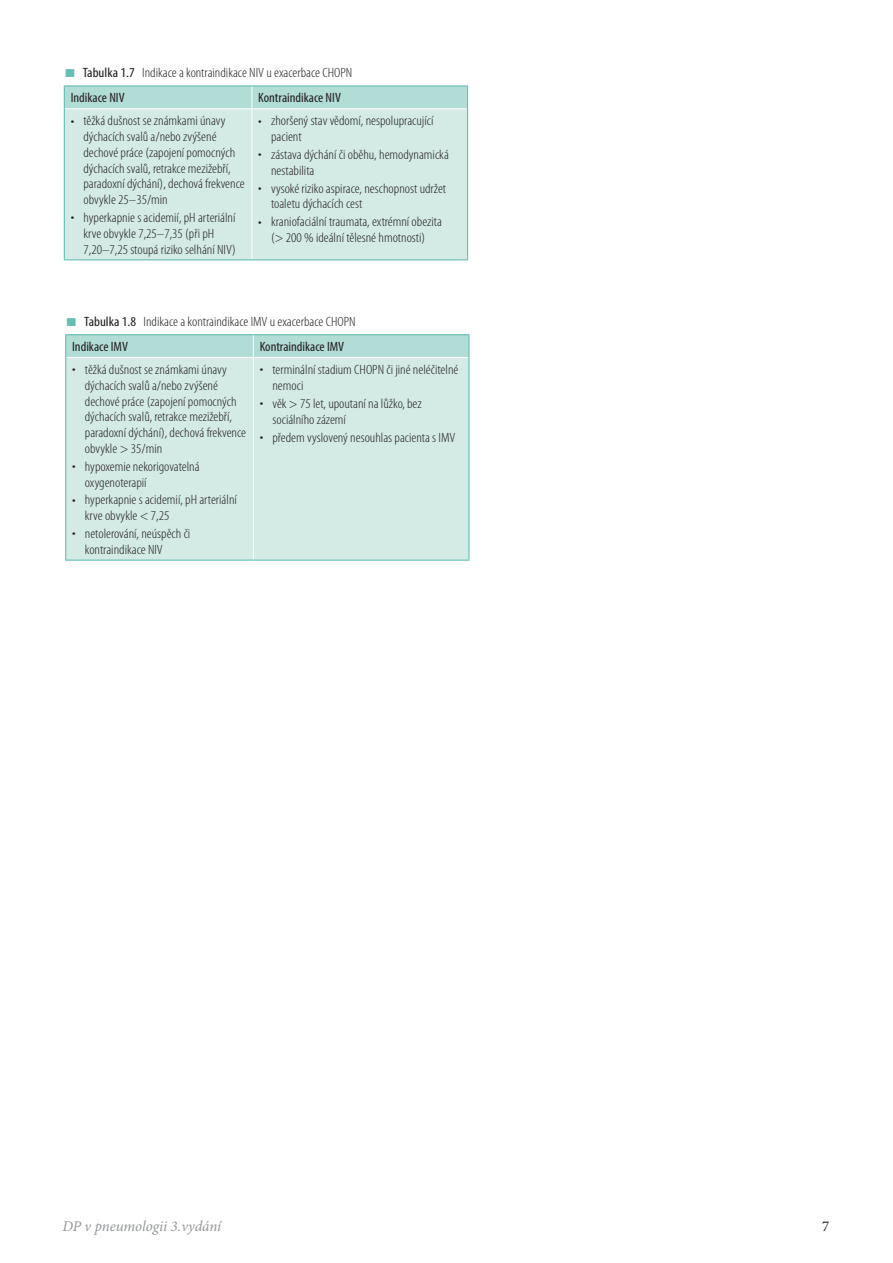
<style>
.page{position:relative;width:893px;height:1263px;background:#fff}
.page>*{position:absolute;margin:0;border:0;box-sizing:border-box;transform-origin:0 0}
.t1{font:italic 15px "Minion Pro";letter-spacing:-.005em;color:#949699}
.t2{font:15px "Minion Pro";color:#231f20}
.t3{font:300 condensed 13.5px/15.8px "Myriad Pro";color:#231f20;scale:1.1 1}
.t4{font:condensed 13.5px "Myriad Pro";color:#231f20;scale:1.05 1}
.s1{font-weight:400}
</style>
<div class="page">
<div style="left:65px;top:109px;width:402px;height:150px;background:#d3eae5"></div>
<hr style="left:252px;top:109px;width:1px;height:150px;background:#fff">
<hr style="left:64px;top:85px;width:188px;height:2px;background:#65beb3">
<hr style="left:252px;top:85px;width:216px;height:2px;background:#65beb3">
<svg style="left:64px;top:86px;width:404px;height:23px;background:#b2dcd6"></svg>
<hr style="left:64px;top:109px;width:1px;height:150px;background:#65beb3">
<hr style="left:467px;top:109px;width:1px;height:150px;background:#65beb3">
<hr style="left:64px;top:259px;width:188px;height:1px;background:#65beb3">
<hr style="left:252px;top:259px;width:216px;height:1px;background:#65beb3">
<div style="left:66px;top:358px;width:402px;height:202px;background:#d3eae5"></div>
<hr style="left:253px;top:358px;width:1px;height:202px;background:#fff">
<hr style="left:65px;top:334px;width:188px;height:1px;background:#65beb3">
<svg style="left:65px;top:335px;width:403px;height:23px;background:#b4ddd7"></svg>
<hr style="left:253px;top:334px;width:217px;height:1px;background:#65beb3">
<hr style="left:468px;top:335px;width:2px;height:23px;background:#65beb3">
<hr style="left:65px;top:358px;width:1px;height:202px;background:#65beb3">
<hr style="left:468px;top:358px;width:2px;height:202px;background:#65beb3">
<hr style="left:65px;top:560px;width:188px;height:1px;background:#65beb3">
<hr style="left:253px;top:560px;width:217px;height:1px;background:#65beb3">
<p class="t3" style="left:71px;top:61px;width:257px;line-height:25px;text-indent:12px"><span class="s1">Tabulka 1.7</span> Indikace akontraindikace NIV u exacerbace CHOPN<br><span class="s1">Indikace NIV</span></p>
<p class="t4" style="left:258px;top:90px;width:80px">Kontraindikace NIV</p>
<p class="t3" style="left:83px;top:113px;width:148px;text-indent:-13px">• těžká dušnost se známkami únavy dýchacích svalů a/nebo zvýšené dechové práce (zapojení pomocných dýchacích svalů, retrakce mezižebří, paradoxní dýchání), dechová frekvence obvykle 25–35/min</p>
<p class="t3" style="left:83px;top:210px;width:140px;text-indent:-13px">• hyperkapnie s acidemií, pH arteriální krve obvykle 7,25–7,35 (při pH<br>7,20–7,25 stoupá riziko selhání NIV)</p>
<p class="t3" style="left:271px;top:113px;width:149px;text-indent:-13px">• zhoršený stav vědomí, nespolupracující pacient</p>
<p class="t3" style="left:271px;top:147px;width:163px;text-indent:-13px">• zástava dýchání či oběhu, hemodynamická nestabilita</p>
<p class="t3" style="left:271px;top:181px;width:161px;text-indent:-13px">• vysoké riziko aspirace, neschopnost udržet toaletu dýchacích cest</p>
<p class="t3" style="left:258px;top:214px;width:168px;text-align:center">• kraniofaciální traumata, extrémní obezita (&gt; 200% ideální tělesné hmotnosti)</p>
<p class="t3" style="left:72px;top:310px;width:259px;line-height:25px;text-indent:12px"><span class="s1">Tabulka 1.8</span> Indikace akontraindikace IMV u exacerbace CHOPN<br><span class="s1">Indikace IMV</span></p>
<p class="t4" style="left:260px;top:339px;width:82px">Kontraindikace IMV</p>
<p class="t3" style="left:85px;top:362px;width:148px;text-indent:-13px">• těžká dušnost se známkami únavy dýchacích svalů a/nebo zvýšené dechové práce (zapojení pomocných dýchacích svalů, retrakce mezižebří, paradoxní dýchání), dechová frekvence obvykle &gt; 35/min</p>
<p class="t3" style="left:85px;top:459px;width:106px;text-indent:-13px">• hypoxemie nekorigovatelná oxygenoterapií</p>
<p class="t3" style="left:85px;top:492px;width:140px;text-indent:-13px">• hyperkapnie s acidemií, pH arteriální krve obvykle &lt; 7,25</p>
<p class="t3" style="left:85px;top:526px;width:97px;text-indent:-13px">• netolerování, neúspěch či kontraindikace NIV</p>
<p class="t3" style="left:272px;top:362px;width:171px;text-indent:-13px">• terminální stadium CHOPN či jiné neléčitelné nemoci</p>
<p class="t3" style="left:272px;top:396px;width:137px;text-indent:-13px">• věk &gt; 75 let, upoutaní na lůžko, bez sociálního zázemí</p>
<p class="t3" style="left:260px;top:429px;width:179px">• předem vyslovený nesouhlas pacienta s IMV</p>
<p class="t1" style="left:62px;top:1216px;width:160px">DP v pneumologii 3.vydání</p>
<p class="t2" style="left:822px;top:1216px;width:9px">7</p>
</div>
